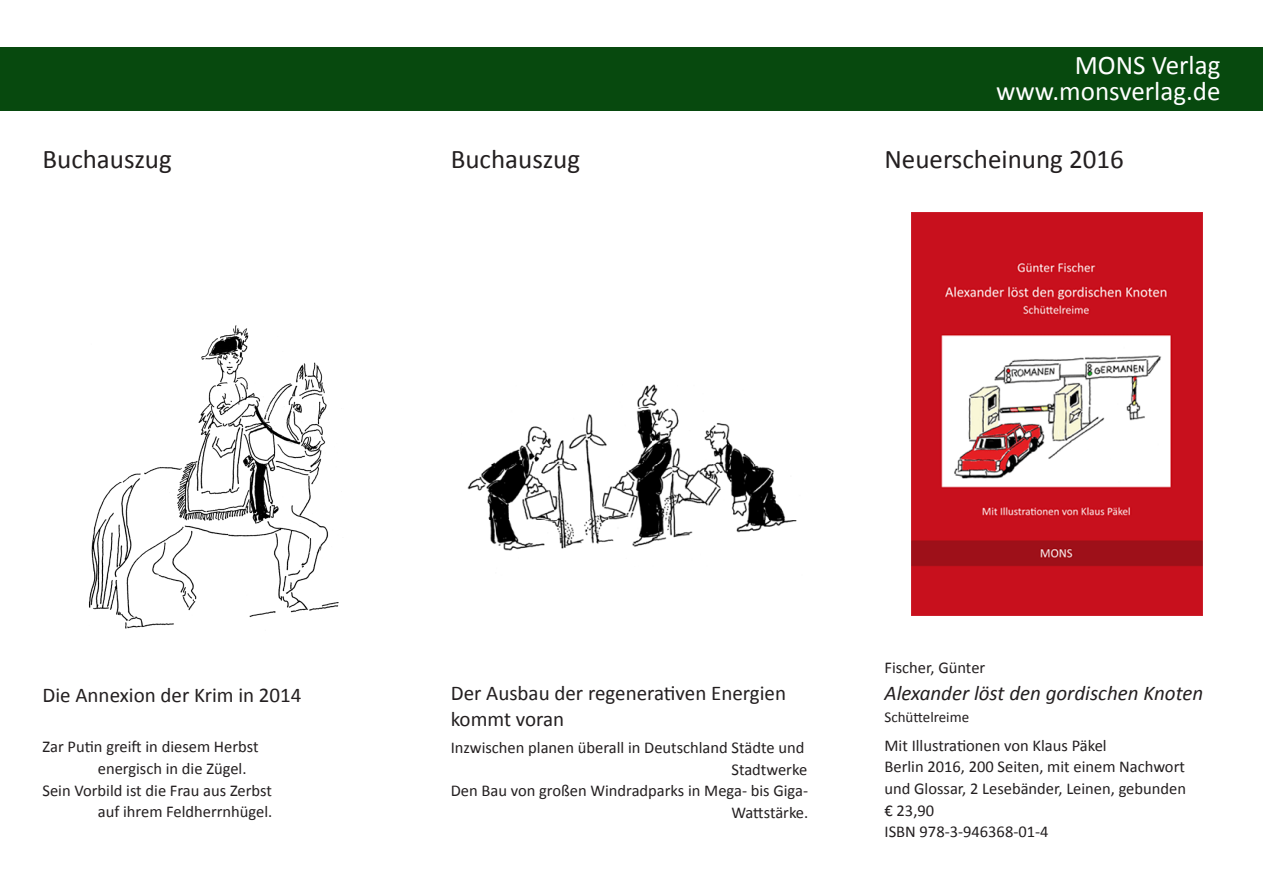
<style>
.page{position:relative;width:1263px;height:893px;background:#fff}
.page>*{position:absolute;margin:0;border:0;box-sizing:border-box;transform-origin:0 0}
.t1{font:27px "Calibri";color:#231f20}
.t2{font:27px "Calibri";color:#fff}
.t3{font:21px/25.8px "Calibri";color:#231f20}
.t4{font:italic 21px "Calibri";color:#231f20}
.t5{font:16.5px/21.6px "Calibri";color:#231f20;text-align:justify}
.t6{font:15px "Calibri";color:#231f20}
</style>
<div class="page">
<div style="left:0;top:47px;width:1263px;height:64px;background:#07490e"></div>
<img style="left:911px;top:213px;width:292px;height:403px">
<img style="left:467px;top:384px;width:330px;height:167px">
<img style="left:88px;top:325px;width:251px;height:304px">
<p class="t1" style="left:43px;top:142px;width:131px">Buchauszug</p>
<p class="t1" style="left:451px;top:142px;width:131px">Buchauszug</p>
<p class="t2" style="left:1075px;top:48px;width:147px">MONS Verlag</p>
<p class="t2" style="left:996px;top:74px;width:226px">www.monsverlag.de</p>
<p class="t1" style="left:884px;top:142px;width:241px">Neuerscheinung 2016</p>
<p class="t3" style="left:43px;top:682px;width:261px">Die Annexion der Krim in 2014</p>
<p class="t5" style="left:43px;top:736px;width:218px">Zar Putin greift in diesem Herbst</p>
<p class="t5" style="left:98px;top:758px;width:150px">energisch in die Zügel.</p>
<p class="t5" style="left:43px;top:779px;width:231px">Sein Vorbild ist die Frau aus Zerbst</p>
<p class="t5" style="left:98px;top:801px;width:176px">auf ihrem Feldherrnhügel.</p>
<p class="t3" style="left:451px;top:680px;width:337px">Der Ausbau der regenerativen Energien kommt voran</p>
<p class="t5" style="left:451px;top:737px;width:355px">Inzwischen planen überall in Deutschland Städte und</p>
<p class="t5" style="left:731px;top:759px;width:77px">Stadtwerke</p>
<p class="t5" style="left:451px;top:780px;width:359px">Den Bau von großen Windradparks in Mega- bis Giga-</p>
<p class="t5" style="left:731px;top:802px;width:78px">Wattstärke.</p>
<p class="t5" style="left:884px;top:657px;width:102px">Fischer, Günter</p>
<p class="t4" style="left:884px;top:679px;width:320px">Alexander löst den gordischen Knoten</p>
<p class="t6" style="left:884px;top:707px;width:86px">Schüttelreime</p>
<p class="t5" style="left:884px;top:735px;width:224px">Mit Illustrationen von Klaus Päkel</p>
<p class="t5" style="left:884px;top:756px;width:303px">Berlin 2016, 200 Seiten, mit einem Nachwort und Glossar, 2 Lesebänder, Leinen, gebunden € 23,90</p>
<p class="t5" style="left:884px;top:821px;width:166px">ISBN 978-3-946368-01-4</p>
</div>
